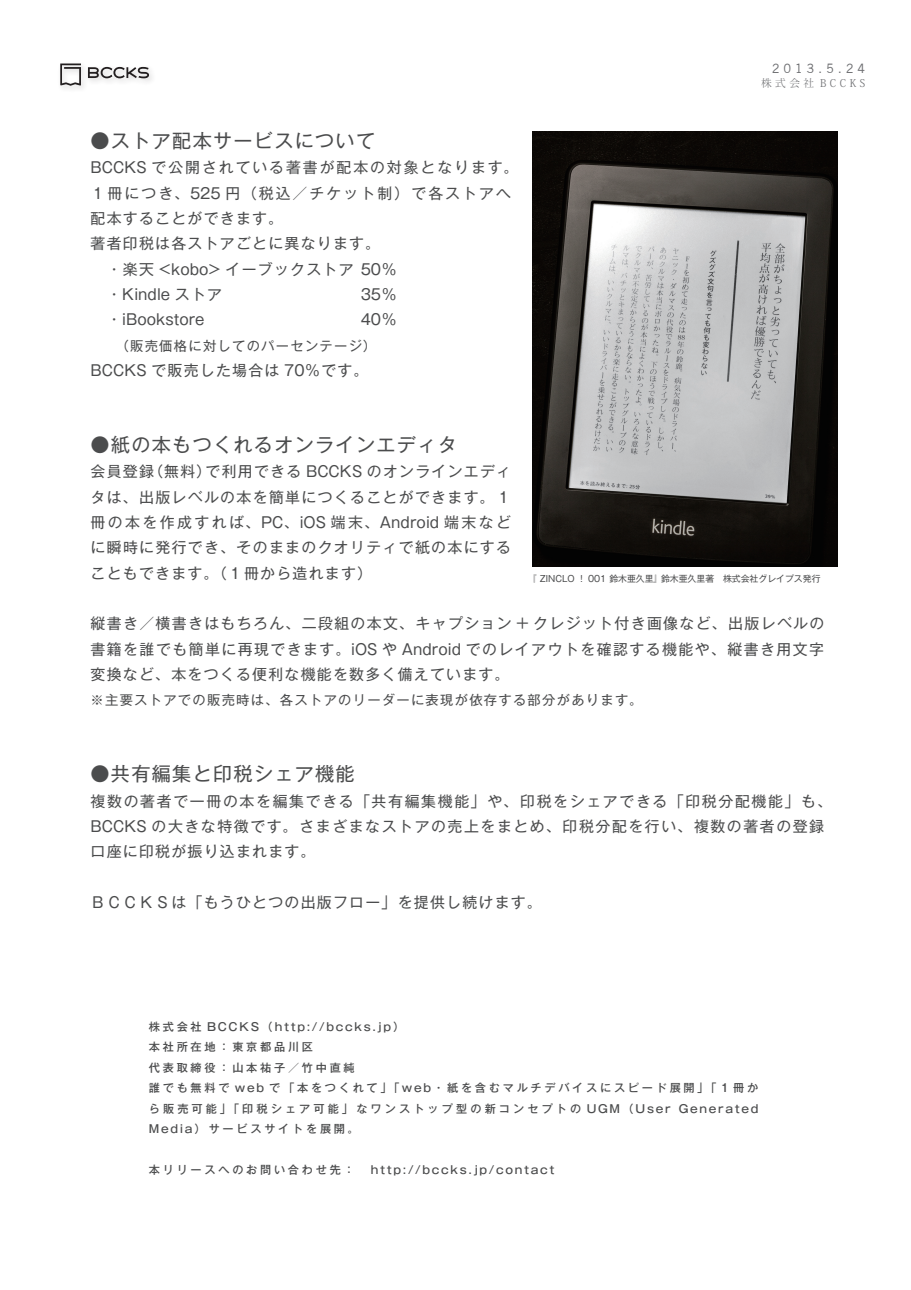
<style>
.page{position:relative;width:911px;height:1290px;background:#fff}
.page>*{position:absolute;margin:0;border:0;box-sizing:border-box;transform-origin:0 0}
.t1{font:19.12px "Gothic MB101 Pro";letter-spacing:.065em;color:#4b4c4d}
.t2{font:14.88px/25.4px "Gothic MB101 Pro";letter-spacing:.085em;color:#4b4c4d;text-align:justify}
.t3{font:14.88px/25.4px "Gothic MB101 Pro";letter-spacing:.105em;color:#4b4c4d}
.t4{font:14.88px "Gothic MB101 Pro";color:#4b4c4d}
.t5{font:13.25px "Gothic MB101 Pro";letter-spacing:.095em;color:#4b4c4d}
.t6{font:12.75px "As Trade";letter-spacing:.3em;color:#6c6d70}
.t7{font:500 11.12px/20.5px "Gothic MB101 Pro";letter-spacing:.245em;color:#4b4c4d}
.t8{font:500 11.12px "Gothic MB101 Pro";letter-spacing:.15em;color:#4b4c4d}
.t9{font:300 10.62px "Koz Min Pro";letter-spacing:.32em;color:#6c6d70}
.t10{font:8.88px "Gothic MB101 Pro";color:#4b4c4d}
.s1{font-size:14.88px}
.s2{font-family:"Koz Min Pro";font-weight:300}
</style>
<div class="page">
<div style="left:57px;top:61px;width:100px;height:33px;background:#231f20;opacity:.2"></div>
<svg style="left:60px;top:64px;width:21px;height:22px"></svg>
<svg style="left:88px;top:67px;width:61px;height:11px"></svg>
<img style="left:532px;top:131px;width:305px;height:436px">
<p class="t1" style="left:91px;top:125px;width:286px">●ストア配本サービスについて</p>
<p class="t2" style="left:91px;top:153px;width:429px;text-align:left">BCCKS で公開されている著書が配本の対象となります。<br>１冊につき、525 円（税込／チケット制）で各ストアへ配本することができます。<br>著者印税は各ストアごとに異なります。<br>　・楽天 &lt;kobo&gt; イーブックストア 50％<br>　・Kindle ストア</p>
<p class="t2" style="left:361px;top:280px;width:37px">35％</p>
<p class="t4" style="left:91px;top:307px;width:116px">　・iBookstore</p>
<p class="t2" style="left:361px;top:305px;width:37px">40％</p>
<p class="t5" style="left:91px;top:335px;width:287px"><span class="s1">　　</span>（販売価格に対してのパーセンテージ）</p>
<p class="t2" style="left:91px;top:356px;width:279px">BCCKS で販売した場合は 70％です。</p>
<p class="t6" style="left:771px;top:61px;width:95px">2013.5.24</p>
<p class="t9" style="left:761px;top:75px;width:105px">株式会社 BCCKS</p>
<p class="t1" style="left:91px;top:429px;width:368px"><span class="s2">●</span>紙の本もつくれるオンラインエディタ</p>
<p class="t2" style="left:91px;top:457px;width:422px">会員登録（無料）で利用できる BCCKS のオンラインエディタは、出版レベルの本を簡単につくることができます。１冊の本を作成すれば、PC、iOS 端末、Android 端末などに瞬時に発行でき、そのままのクオリティで紙の本にすることもできます。（１冊から造れます）</p>
<p class="t2" style="left:91px;top:609px;width:735px">縦書き／横書きはもちろん、二段組の本文、キャプション + クレジット付き画像など、出版レベルの書籍を誰でも簡単に再現できます。iOS や Android でのレイアウトを確認する機能や、縦書き用文字変換など、本をつくる便利な機能を数多く備えています。</p>
<p class="t5" style="left:91px;top:689px;width:568px">※主要ストアでの販売時は、各ストアのリーダーに表現が依存する部分があります。　</p>
<p class="t10" style="left:528px;top:572px;width:294px">『 ZINCLO ！ 001 鈴木亜久里』鈴木亜久里著　株式会社グレイプス発行</p>
<p class="t1" style="left:91px;top:758px;width:266px">●共有編集と印税シェア機能</p>
<p class="t3" style="left:91px;top:786px;width:743px">複数の著者で一冊の本を編集できる「共有編集機能」や、印税をシェアできる「印税分配機能」も、<br>BCCKS の大きな特徴です。さまざまなストアの売上をまとめ、印税分配を行い、複数の著者の登録口座に印税が振り込まれます。</p>
<p class="t2" style="left:91px;top:888px;width:452px">ＢＣＣＫＳは「もうひとつの出版フロー」を提供し続けます。</p>
<p class="t7" style="left:149px;top:1015px;width:611px">株式会社 BCCKS（http://bccks.jp）<br>本社所在地：東京都品川区<br>代表取締役：山本祐子／竹中直純<br>誰でも無料で web で「本をつくれて」「web・紙を含むマルチデバイスにスピード展開」「１冊から販売可能」「印税シェア可能」なワンストップ型の新コンセプトの UGM（User Generated<br>Media）サービスサイトを展開。</p>
<p class="t8" style="left:149px;top:1160px;width:407px">本リリースへのお問い合わせ先：　http://bccks.jp/contact</p>
</div>
